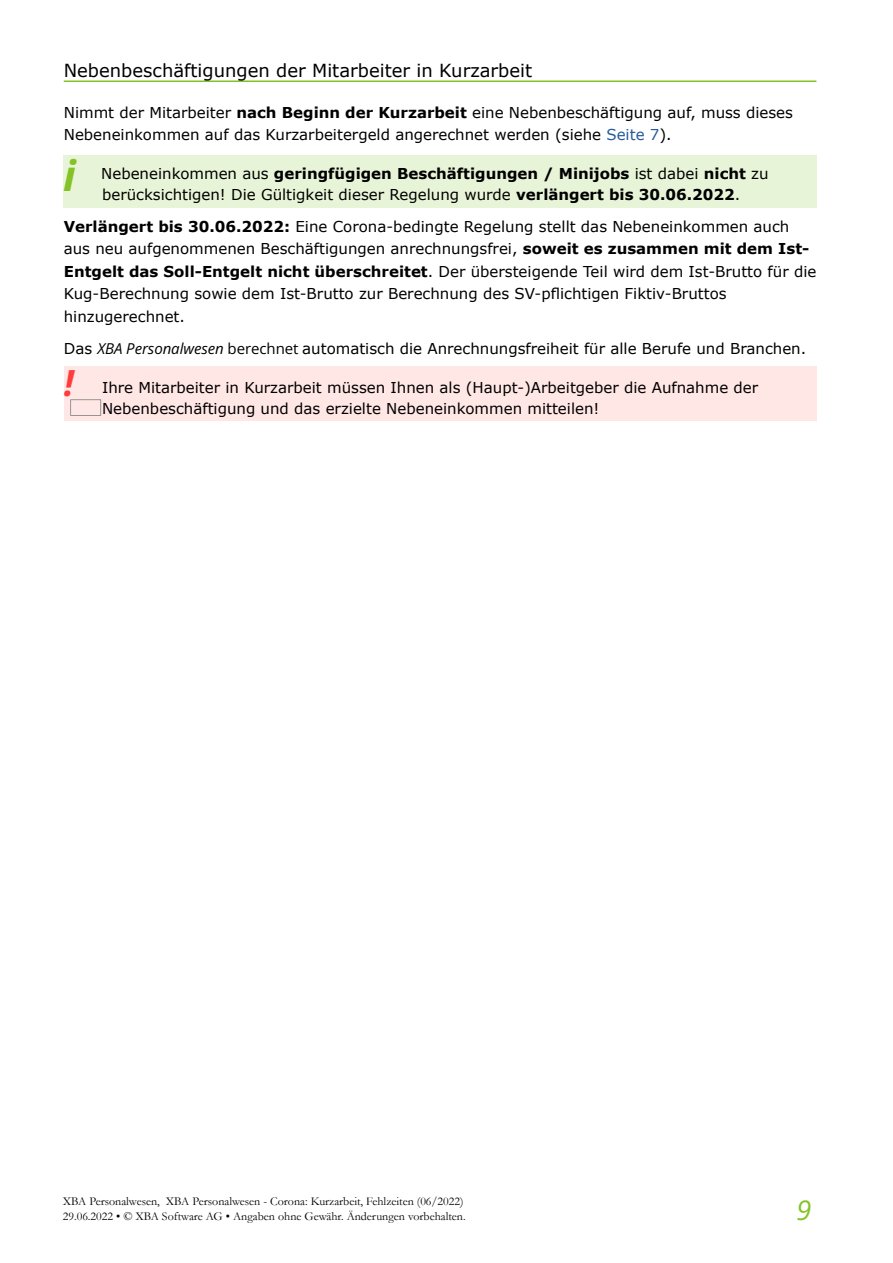
<style>
.page{position:relative;width:893px;height:1263px;background:#fff}
.page>*{position:absolute;margin:0;border:0;box-sizing:border-box;transform-origin:0 0}
.t1{font:italic 700 42.6px "Open Sans";color:#84c325}
.t2{font:italic 700 36px "Open Sans";color:rgb(255 0 0/.74)}
.t3{font:italic 27px "Open Sans";color:#84c325}
.t4{font:18px "Verdana";color:#000}
.t5{font:15px/22.5px "Verdana";color:#000}
.t6{font:12px/15px "Garamond";color:#000}
.s1{font-weight:700}
.s2{color:#265a9b}
.s3{font-family:"Open Sans";font-style:italic}
.s4{font-family:"Open Sans"}
</style>
<div class="page">
<hr style="left:64px;top:80px;width:752px;height:2px;background:#84c325">
<div style="left:63px;top:156px;width:753px;height:52px;background:#e8f4d7"></div>
<div style="left:64px;top:367px;width:752px;height:54px;background:#ffe7e5"></div>
<svg style="left:70px;top:399px;width:31px;height:17px"></svg>
<p class="t4" style="left:64px;top:64px;width:470px">Nebenbeschäftigungen der Mitarbeiter in Kurzarbeit</p>
<p class="t5" style="left:64px;top:103px;width:731px">Nimmt der Mitarbeiter <span class="s1">nach Beginn der Kurzarbeit</span> eine Nebenbeschäftigung auf, muss dieses<br>Nebeneinkommen auf das Kurzarbeitergeld angerechnet werden (siehe <span class="s2">Seite 7</span>).</p>
<h1 class="t1" style="left:63px;top:146px;width:14px">i</h1>
<p class="t5" style="left:101px;top:165px;width:669px;line-height:21px">Nebeneinkommen aus <span class="s1">geringfügigen Beschäftigungen / Minĳobs</span> ist dabei <span class="s1">nicht</span> zu berücksichtigen! Die Gültigkeit dieser Regelung wurde <span class="s1">verlängert bis 30.06.2022</span>.</p>
<p class="t5" style="left:64px;top:217px;width:754px"><span class="s1">Verlängert bis 30.06.2022:</span> Eine Corona-bedingte Regelung stellt das Nebeneinkommen auch aus neu aufgenommenen Beschäftigungen anrechnungsfrei, <span class="s1">soweit es zusammen mit dem Ist-Entgelt das Soll-Entgelt nicht überschreitet</span>. Der übersteigende Teil wird dem Ist-Brutto für die Kug-Berechnung sowie dem Ist-Brutto zur Berechnung des SV-pflichtigen Fiktiv-Bruttos hinzugerechnet.</p>
<p class="t5" style="left:64px;top:338px;width:744px">Das <span class="s3">XBA Personalwesen</span> <span class="s4">berechnet</span> automatisch die Anrechnungsfreiheit für alle Berufe und Branchen.</p>
<h2 class="t2" style="left:64px;top:357px;width:12px">!</h2>
<p class="t5" style="left:102px;top:378px;width:658px;line-height:21px">Ihre Mitarbeiter in Kurzarbeit müssen Ihnen als (Haupt-)Arbeitgeber die Aufnahme der<br>Nebenbeschäftigung und das erzielte Nebeneinkommen mitteilen!</p>
<p class="t6" style="left:63px;top:1195px;width:404px">XBA Personalwesen, XBA Personalwesen - Corona: Kurzarbeit, Fehlzeiten (06/2022)<br>29.06.2022 • © XBA Software AG • Angaben ohne Gewähr. Änderungen vorbehalten.</p>
<h3 class="t3" style="left:796px;top:1191px;width:16px">9</h3>
</div>
